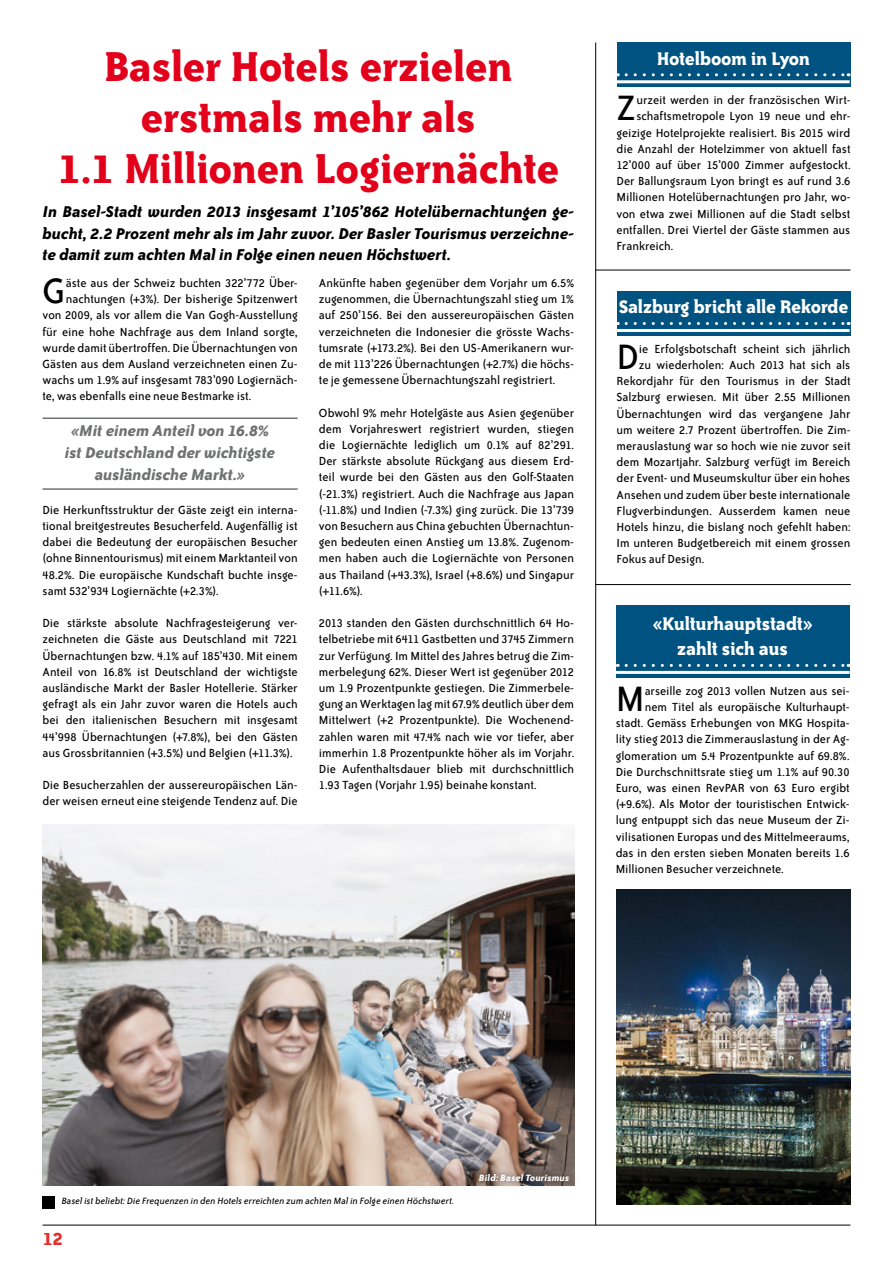
<style>
.page{position:relative;width:893px;height:1263px;background:#fff}
.page>*{position:absolute;margin:0;border:0;box-sizing:border-box;transform-origin:0 0}
.t1{font:700 48px/51px "Bailey Quad ITC";letter-spacing:-.015em;color:#e2001a;text-align:center}
.t2{font:40.5px "Bailey Sans ITC";color:#000}
.t3{font:700 21px/25.2px "Bailey Quad ITC";letter-spacing:-.02em;color:#fff;text-align:center}
.t4{font:700 21px "Bailey Sans ITC";color:#e4312b}
.t5{font:italic 700 18px/21.6px "Bailey Sans ITC";letter-spacing:-.01em;color:#000;text-align:justify}
.t6{font:italic 700 18px/21.6px "Bailey Sans ITC";letter-spacing:-.01em;color:#707172;text-align:center}
.t7{font:13.5px/16.2px "Bailey Sans ITC";letter-spacing:-.005em;color:#000;text-align:justify}
.t8{font:italic 10.5px "Bailey Sans ITC";letter-spacing:.005em;color:#000}
.t9{font:italic 700 10.5px "Bailey Sans ITC";letter-spacing:.005em;color:#fff}
</style>
<div class="page">
<hr style="left:595px;top:43px;width:1px;height:1182px;background:#000">
<div style="left:617px;top:42px;width:233px;height:45px;background:#005380"></div>
<svg style="left:626px;top:73px;width:223px;height:3px"></svg>
<hr style="left:616px;top:80px;width:234px;height:3px;background:#fff">
<hr style="left:595px;top:270px;width:255px;height:1px;background:#000">
<div style="left:617px;top:291px;width:233px;height:45px;background:#005380"></div>
<svg style="left:626px;top:322px;width:223px;height:3px"></svg>
<hr style="left:616px;top:329px;width:234px;height:3px;background:#fff">
<hr style="left:43px;top:1225px;width:807px;height:1px;background:#000">
<div style="left:616px;top:605px;width:234px;height:73px;background:#005380"></div>
<svg style="left:626px;top:664px;width:223px;height:3px"></svg>
<hr style="left:616px;top:671px;width:234px;height:3px;background:#fff">
<hr style="left:596px;top:584px;width:255px;height:1px;background:#000">
<img style="left:617px;top:889px;width:233px;height:315px">
<hr style="left:43px;top:417px;width:255px;height:2px;background:#707172">
<hr style="left:43px;top:488px;width:255px;height:2px;background:#707172">
<div style="left:43px;top:1196px;width:12px;height:12px;background:#000"></div>
<img style="left:43px;top:825px;width:531px;height:360px">
<div style="left:473px;top:1165px;width:104px;height:24px;background:#000;opacity:.75"></div>
<h1 class="t1" style="left:57px;top:40px;width:504px">Basler Hotels erzielen erstmals mehr als<br>1.1 Millionen Logiernächte</h1>
<h3 class="t5" style="left:43px;top:201px;width:533px">In Basel-Stadt wurden 2013 insgesamt 1’105’862 Hotelübernachtungen ge&shy;bucht, 2.2 Prozent mehr als im Jahr zuvor. Der Basler Tourismus verzeichne&shy;te damit zum achten Mal in Folge einen neuen Höchstwert.</h3>
<h2 class="t2" style="left:43px;top:270px;width:25px">G</h2>
<p class="t7" style="left:66px;top:275px;width:233px">äste aus der Schweiz buchten 322’772 Über-</p>
<p class="t7" style="left:66px;top:291px;width:233px">nachtungen (+3%). Der bisherige Spitzenwert</p>
<p class="t7" style="left:43px;top:307px;width:257px">von 2009, als vor allem die Van Gogh-Ausstellung</p>
<p class="t7" style="left:43px;top:324px;width:257px">für eine hohe Nachfrage aus dem Inland sorgte,</p>
<p class="t7" style="left:43px;top:340px;width:257px">wurde damit übertroffen. Die Übernachtungen von</p>
<p class="t7" style="left:43px;top:356px;width:257px">Gästen aus dem Ausland verzeichneten einen Zu-</p>
<p class="t7" style="left:43px;top:372px;width:257px">wachs um 1.9% auf insgesamt 783’090 Logiernäch-</p>
<p class="t7" style="left:43px;top:388px;width:210px">te, was ebenfalls eine neue Bestmarke ist.</p>
<h3 class="t6" style="left:65px;top:420px;width:212px">«Mit einem Anteil von 16.8% ist Deutschland der wichtigste ausländische Markt.»</h3>
<p class="t7" style="left:43px;top:502px;width:257px">Die Herkunftsstruktur der Gäste zeigt ein interna&shy;tional breitgestreutes Besucherfeld. Augenfällig ist dabei die Bedeutung der europäischen Besucher (ohne Binnentourismus) mit einem Marktanteil von 48.2%. Die europäische Kundschaft buchte insge&shy;samt 532’934 Logiernächte (+2.3%).</p>
<p class="t7" style="left:43px;top:615px;width:257px">Die stärkste absolute Nachfragesteigerung ver&shy;zeichneten die Gäste aus Deutschland mit 7221<br>Übernachtungen bzw. 4.1% auf 185’430. Mit einem Anteil von 16.8% ist Deutschland der wichtigste ausländische Markt der Basler Hotellerie. Stärker gefragt als ein Jahr zuvor waren die Hotels auch bei den italienischen Besuchern mit insgesamt 44’998 Übernachtungen (+7.8%), bei den Gästen aus Grossbritannien (+3.5%) und Belgien (+11.3%).</p>
<p class="t7" style="left:43px;top:777px;width:257px">Die Besucherzahlen der aussereuropäischen Län&shy;der weisen erneut eine steigende Tendenz auf. Die</p>
<p class="t7" style="left:319px;top:275px;width:257px">Ankünfte haben gegenüber dem Vorjahr um 6.5% zugenommen, die Übernachtungszahl stieg um 1% auf 250’156. Bei den aussereuropäischen Gästen verzeichneten die Indonesier die grösste Wachs&shy;tumsrate (+173.2%). Bei den US-Amerikanern wur&shy;de mit 113’226 Übernachtungen (+2.7%) die höchs&shy;te je gemessene Übernachtungszahl registriert.</p>
<p class="t7" style="left:319px;top:405px;width:257px">Obwohl 9% mehr Hotelgäste aus Asien gegenüber dem Vorjahreswert registriert wurden, stiegen die Logiernächte lediglich um 0.1% auf 82’291.<br>Der stärkste absolute Rückgang aus diesem Erd&shy;teil wurde bei den Gästen aus den Golf-Staaten (-21.3%) registriert. Auch die Nachfrage aus Japan (-11.8%) und Indien (-7.3%) ging zurück. Die 13’739 von Besuchern aus China gebuchten Übernachtun&shy;gen bedeuten einen Anstieg um 13.8%. Zugenom&shy;men haben auch die Logiernächte von Personen aus Thailand (+43.3%), Israel (+8.6%) und Singapur (+11.6%).</p>
<p class="t7" style="left:319px;top:615px;width:257px">2013 standen den Gästen durchschnittlich 64 Ho&shy;telbetriebe mit 6411 Gastbetten und 3745 Zimmern zur Verfügung. Im Mittel des Jahres betrug die Zim&shy;merbelegung 62%. Dieser Wert ist gegenüber 2012 um 1.9 Prozentpunkte gestiegen. Die Zimmerbele&shy;gung an Werktagen lag mit 67.9% deutlich über dem Mittelwert (+2 Prozentpunkte). Die Wochenend&shy;zahlen waren mit 47.4% nach wie vor tiefer, aber immerhin 1.8 Prozentpunkte höher als im Vorjahr.<br>Die Aufenthaltsdauer blieb mit durchschnittlich 1.93 Tagen (Vorjahr 1.95) beinahe konstant.</p>
<h3 class="t3" style="left:657px;top:45px;width:155px">Hotelboom in Lyon</h3>
<h2 class="t2" style="left:617px;top:87px;width:21px">Z</h2>
<p class="t7" style="left:636px;top:92px;width:216px">urzeit werden in der französischen Wirt-</p>
<p class="t7" style="left:636px;top:108px;width:216px">schaftsmetropole Lyon 19 neue und ehr-</p>
<p class="t7" style="left:617px;top:125px;width:235px">geizige Hotelprojekte realisiert. Bis 2015 wird</p>
<p class="t7" style="left:617px;top:141px;width:235px">die Anzahl der Hotelzimmer von aktuell fast</p>
<p class="t7" style="left:617px;top:157px;width:235px">12’000 auf über 15’000 Zimmer aufgestockt.</p>
<p class="t7" style="left:617px;top:173px;width:235px">Der Ballungsraum Lyon bringt es auf rund 3.6</p>
<p class="t7" style="left:617px;top:189px;width:235px">Millionen Hotelübernachtungen pro Jahr, wo-</p>
<p class="t7" style="left:617px;top:206px;width:235px">von etwa zwei Millionen auf die Stadt selbst</p>
<p class="t7" style="left:617px;top:222px;width:235px">entfallen. Drei Viertel der Gäste stammen aus</p>
<p class="t7" style="left:617px;top:238px;width:58px">Frankreich.</p>
<h3 class="t3" style="left:619px;top:294px;width:231px">Salzburg bricht alle Rekorde</h3>
<h2 class="t2" style="left:617px;top:335px;width:24px">D</h2>
<p class="t7" style="left:639px;top:341px;width:213px">ie Erfolgsbotschaft scheint sich jährlich</p>
<p class="t7" style="left:639px;top:357px;width:213px">zu wiederholen: Auch 2013 hat sich als</p>
<p class="t7" style="left:617px;top:373px;width:235px">Rekordjahr für den Tourismus in der Stadt</p>
<p class="t7" style="left:617px;top:389px;width:235px">Salzburg erwiesen. Mit über 2.55 Millionen</p>
<p class="t7" style="left:617px;top:406px;width:235px">Übernachtungen wird das vergangene Jahr</p>
<p class="t7" style="left:617px;top:422px;width:235px">um weitere 2.7 Prozent übertroffen. Die Zim-</p>
<p class="t7" style="left:617px;top:438px;width:235px">merauslastung war so hoch wie nie zuvor seit</p>
<p class="t7" style="left:617px;top:454px;width:235px">dem Mozartjahr. Salzburg verfügt im Bereich</p>
<p class="t7" style="left:617px;top:470px;width:235px">der Event- und Museumskultur über ein hohes</p>
<p class="t7" style="left:617px;top:487px;width:235px">Ansehen und zudem über beste internationale</p>
<p class="t7" style="left:617px;top:503px;width:235px">Flugverbindungen. Ausserdem kamen neue</p>
<p class="t7" style="left:617px;top:519px;width:235px">Hotels hinzu, die bislang noch gefehlt haben:</p>
<p class="t7" style="left:617px;top:535px;width:235px">Im unteren Budgetbereich mit einem grossen</p>
<p class="t7" style="left:617px;top:551px;width:89px">Fokus auf Design.</p>
<h3 class="t3" style="left:653px;top:611px;width:162px">«Kulturhauptstadt» zahlt sich aus</h3>
<h2 class="t2" style="left:616px;top:677px;width:30px">M</h2>
<p class="t7" style="left:645px;top:683px;width:206px">arseille zog 2013 vollen Nutzen aus sei-</p>
<p class="t7" style="left:645px;top:699px;width:206px">nem Titel als europäische Kulturhaupt-</p>
<p class="t7" style="left:616px;top:715px;width:235px">stadt. Gemäss Erhebungen von MKG Hospita-</p>
<p class="t7" style="left:616px;top:731px;width:235px">lity stieg 2013 die Zimmerauslastung in der Ag-</p>
<p class="t7" style="left:616px;top:747px;width:235px">glomeration um 5.4 Prozentpunkte auf 69.8%.</p>
<p class="t7" style="left:616px;top:764px;width:235px">Die Durchschnittsrate stieg um 1.1% auf 90.30</p>
<p class="t7" style="left:616px;top:780px;width:235px">Euro, was einen RevPAR von 63 Euro ergibt</p>
<p class="t7" style="left:616px;top:796px;width:235px">(+9.6%). Als Motor der touristischen Entwick-</p>
<p class="t7" style="left:616px;top:812px;width:235px">lung entpuppt sich das neue Museum der Zi-</p>
<p class="t7" style="left:616px;top:828px;width:235px">vilisationen Europas und des Mittelmeeraums,</p>
<p class="t7" style="left:616px;top:845px;width:235px">das in den ersten sieben Monaten bereits 1.6</p>
<p class="t7" style="left:616px;top:861px;width:169px">Millionen Besucher verzeichnete.</p>
<p class="t8" style="left:62px;top:1195px;width:394px">Basel ist beliebt: Die Frequenzen in den Hotels erreichten zum achten Mal in Folge einen Höchstwert.</p>
<h3 class="t4" style="left:43px;top:1228px;width:22px">12</h3>
<p class="t9" style="left:479px;top:1172px;width:92px">Bild: Basel Tourismus</p>
</div>
